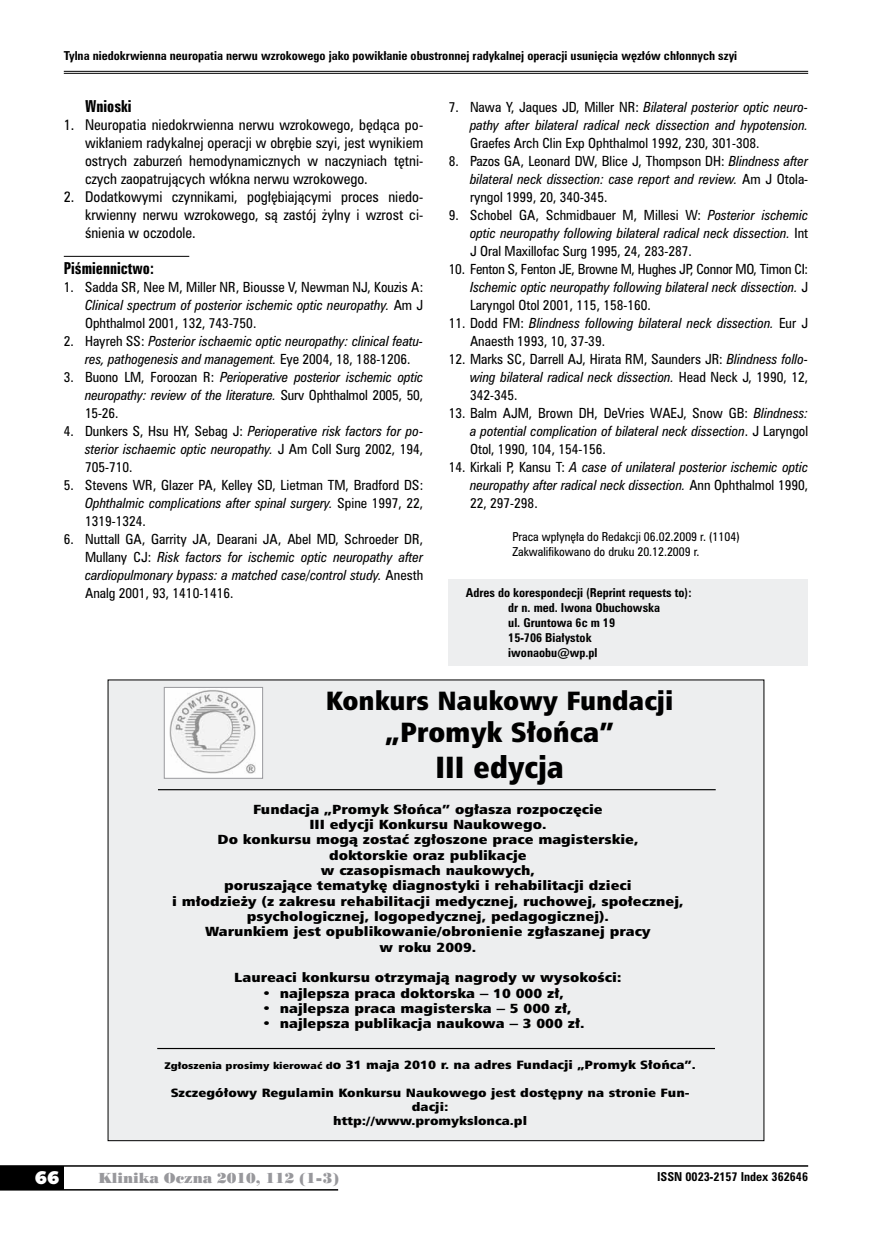
<style>
.page{position:relative;width:872px;height:1234px;background:#fff}
.page>*{position:absolute;margin:0;border:0;box-sizing:border-box;transform-origin:0 0}
.t1{font:29.7px "Humnst 777 X Blk Cn PL";color:#000}
.t2{font:26.85px "Humnst 777 X Blk Cn PL";color:#000;scale:1.07 1}
.t3{font:25.5px "Humnst 777 X Blk Cn PL";color:#000;scale:1.07 1}
.t4{font:18px "Humanst 531 U Blk PL";color:#fff}
.t5{font:15px "Zurich Bd X Cn PL";color:#000}
.t6{font:13.5px/18px "Zurich Cn PL";color:#000;text-align:justify}
.t7{font:13.5px "Poster Bodoni PL";color:#98989c}
.t8{font:12.75px/18px "Zurich Cn PL";color:#000;text-align:justify}
.t9{font:italic 12.75px/18px "Zurich Cn PL";color:#000;text-align:justify}
.t10{font:12.75px/15.3px "Humnst 777 X Blk Cn PL";color:#000;text-align:center;scale:1.25 1}
.t11{font:11.55px/14px "Humnst 777 X Blk Cn PL";color:#000;text-align:center;scale:1.25 1}
.t12{font:700 11.25px/15px "Zurich Cn PL";color:#000}
.t13{font:11.25px/15px "Zurich Cn PL";color:#000}
.s1{font-style:italic}
.s2{font-style:normal}
.s3{font-size:9.3px}
</style>
<div class="page">
<div style="left:0;top:1165px;width:64px;height:24px;background:#000"></div>
<hr style="left:0;top:1164px;width:808px;height:2px;background:#000">
<hr style="left:0;top:1188px;width:338px;height:2px;background:#000">
<hr style="left:64px;top:71px;width:744px;height:1px;background:#000">
<hr style="left:64px;top:73px;width:744px;height:1px;background:#000">
<hr style="left:64px;top:256px;width:125px;height:1px;background:#000">
<div style="left:449px;top:579px;width:359px;height:87px;background:#edeeef"></div>
<div style="left:108px;top:679px;width:656px;height:461px;background:#edeeef"></div>
<img style="left:166px;top:689px;width:95px;height:87px">
<div style="left:164px;top:687px;width:99px;height:91px;border:1px solid #98989c"></div>
<hr style="left:158px;top:789px;width:557px;height:1px;background:#000">
<hr style="left:157px;top:1047px;width:558px;height:1px;background:#000">
<p class="t12" style="left:64px;top:48px;width:675px">Tylna niedokrwienna neuropatia nerwu wzrokowego jako powikłanie obustronnej radykalnej operacji usunięcia węzłów chłonnych szyi</p>
<p class="t5" style="left:85px;top:96px;width:48px">Wnioski</p>
<p class="t6" style="left:85px;top:115px;width:340px;text-indent:-21px">1. Neuropatia niedokrwienna nerwu wzrokowego, będąca po&shy;wikłaniem radykalnej operacji w obrębie szyi, jest wynikiem ostrych zaburzeń hemodynamicznych w naczyniach tętni&shy;czych zaopatrujących włókna nerwu wzrokowego.</p>
<p class="t6" style="left:85px;top:187px;width:340px;text-indent:-21px">2. Dodatkowymi czynnikami, pogłębiającymi proces niedo&shy;krwienny nerwu wzrokowego, są zastój żylny i wzrost ci&shy;śnienia w oczodole.</p>
<p class="t5" style="left:64px;top:258px;width:92px">Piśmiennictwo:</p>
<p class="t8" style="left:85px;top:277px;width:340px;text-indent:-21px">1. Sadda SR, Nee M, Miller NR, Biousse V, Newman NJ, Kouzis A:<br><span class="s1">Clinical spectrum of posterior ischemic optic neuropathy.</span> Am J Ophthalmol 2001, 132, 743-750.</p>
<p class="t9" style="left:85px;top:331px;width:340px;text-indent:-21px"><span class="s2">2. Hayreh SS:</span> Posterior ischaemic optic neuropathy: clinical featu&shy;res, pathogenesis and management. <span class="s2">Eye 2004, 18, 188-1206.</span></p>
<p class="t9" style="left:85px;top:367px;width:340px;text-indent:-21px"><span class="s2">3. Buono LM, Foroozan R:</span> Perioperative posterior ischemic optic neuropathy: review of the literature. <span class="s2">Surv Ophthalmol 2005, 50, 15-26.</span></p>
<p class="t9" style="left:85px;top:421px;width:340px;text-indent:-21px"><span class="s2">4. Dunkers S, Hsu HY, Sebag J:</span> Perioperative risk factors for po&shy;sterior ischaemic optic neuropathy. <span class="s2">J Am Coll Surg 2002, 194, 705-710.</span></p>
<p class="t8" style="left:85px;top:475px;width:340px;text-indent:-21px">5. Stevens WR, Glazer PA, Kelley SD, Lietman TM, Bradford DS:<br><span class="s1">Ophthalmic complications after spinal surgery.</span> Spine 1997, 22, 1319-1324.</p>
<p class="t8" style="left:85px;top:529px;width:340px;text-indent:-21px">6. Nuttall GA, Garrity JA, Dearani JA, Abel MD, Schroeder DR, Mullany CJ: <span class="s1">Risk factors for ischemic optic neuropathy after cardiopulmonary bypass: a matched case/control study.</span> Anesth Analg 2001, 93, 1410-1416.</p>
<p class="t9" style="left:449px;top:97px;width:361px;text-align:right"><span class="s2">7. Nawa Y, Jaques JD, Miller NR:</span> Bilateral posterior optic neuro&shy;pathy after bilateral radical neck dissection and hypotension.</p>
<p class="t8" style="left:470px;top:134px;width:291px">Graefes Arch Clin Exp Ophthalmol 1992, 230, 301-308.</p>
<p class="t8" style="left:470px;top:152px;width:340px;text-indent:-21px">8. Pazos GA, Leonard DW, Blice J, Thompson DH: <span class="s1">Blindness after bilateral neck dissection: case report and review.</span> Am J Otola&shy;ryngol 1999, 20, 340-345.</p>
<p class="t8" style="left:470px;top:206px;width:340px;text-indent:-21px">9. Schobel GA, Schmidbauer M, Millesi W: <span class="s1">Posterior ischemic optic neuropathy following bilateral radical neck dissection.</span> Int J Oral Maxillofac Surg 1995, 24, 283-287.</p>
<p class="t8" style="left:470px;top:260px;width:340px;text-indent:-21px">10. Fenton S, Fenton JE, Browne M, Hughes JP, Connor MO, Timon CI:<br><span class="s1">Ischemic optic neuropathy following bilateral neck dissection.</span> J Laryngol Otol 2001, 115, 158-160.</p>
<p class="t9" style="left:470px;top:314px;width:340px;text-indent:-21px"><span class="s2">11. Dodd FM:</span> Blindness following bilateral neck dissection. <span class="s2">Eur J<br>Anaesth 1993, 10, 37-39.</span></p>
<p class="t8" style="left:470px;top:350px;width:340px;text-indent:-21px">12. Marks SC, Darrell AJ, Hirata RM, Saunders JR: <span class="s1">Blindness follo&shy;wing bilateral radical neck dissection.</span> Head Neck J, 1990, 12, 342-345.</p>
<p class="t8" style="left:470px;top:404px;width:340px;text-indent:-21px">13. Balm AJM, Brown DH, DeVries WAEJ, Snow GB: <span class="s1">Blindness: a potential complication of bilateral neck dissection</span>. J Laryngol Otol, 1990, 104, 154-156.</p>
<p class="t9" style="left:470px;top:458px;width:340px;text-indent:-21px"><span class="s2">14. Kirkali P, Kansu T:</span> A case of unilateral posterior ischemic optic neuropathy after radical neck dissection. <span class="s2">Ann Ophthalmol 1990, 22, 297-298.</span></p>
<p class="t13" style="left:512px;top:529px;width:229px">Praca wpłynęła do Redakcji 06.02.2009 r. (1104)<br>Zakwalifikowano do druku 20.12.2009 r.</p>
<p class="t12" style="left:508px;top:585px;width:185px;text-indent:-43px">Adres do korespondecji (Reprint requests to): dr n. med. Iwona Obuchowska<br>ul. Gruntowa 6c m 19<br>15-706 Białystok<br>iwonaobu@wp.pl</p>
<h3 class="t3" style="left:326px;top:683px;width:326px">Konkurs Naukowy Fundacji</h3>
<h2 class="t2" style="left:385px;top:714px;width:215px">„Promyk Słońca”</h2>
<h1 class="t1" style="left:435px;top:747px;width:130px">III edycja</h1>
<p class="t10" style="left:172px;top:800px;width:411px">Fundacja „Promyk Słońca” ogłasza rozpoczęcie<br>III edycji Konkursu Naukowego.<br>Do konkursu mogą zostać zgłoszone prace magisterskie,<br>doktorskie oraz publikacje<br>w czasopismach naukowych,<br>poruszające tematykę diagnostyki i rehabilitacji dzieci<br>i młodzieży (z zakresu rehabilitacji medycznej, ruchowej, społecznej, psychologicznej, logopedycznej, pedagogicznej).<br>Warunkiem jest opublikowanie/obronienie zgłaszanej pracy<br>w roku 2009.</p>
<p class="t10" style="left:234px;top:969px;width:312px">Laureaci konkursu otrzymają nagrody w wysokości:</p>
<p class="t10" style="left:262px;top:984px;width:243px">• najlepsza praca doktorska – 10 000 zł,</p>
<p class="t10" style="left:262px;top:1000px;width:249px">• najlepsza praca magisterska – 5 000 zł,</p>
<p class="t10" style="left:262px;top:1015px;width:259px">• najlepsza publikacja naukowa – 3 000 zł.</p>
<p class="t11" style="left:164px;top:1057px;width:427px"><span class="s3">Zgłoszenia prosimy kierować d</span>o 31 maja 2010 r. na adres Fundacji „Promyk Słońca”.</p>
<p class="t11" style="left:171px;top:1084px;width:416px">Szczegółowy Regulamin Konkursu Naukowego jest dostępny na stronie Fun&shy;dacji:<br>http://www.promykslonca.pl</p>
<h3 class="t4" style="left:35px;top:1165px;width:26px">66</h3>
<p class="t7" style="left:99px;top:1168px;width:242px">Klinika Oczna 2010, 112 (1-3)</p>
<p class="t12" style="left:657px;top:1168px;width:152px">ISSN 0023-2157 Index 362646</p>
</div>
